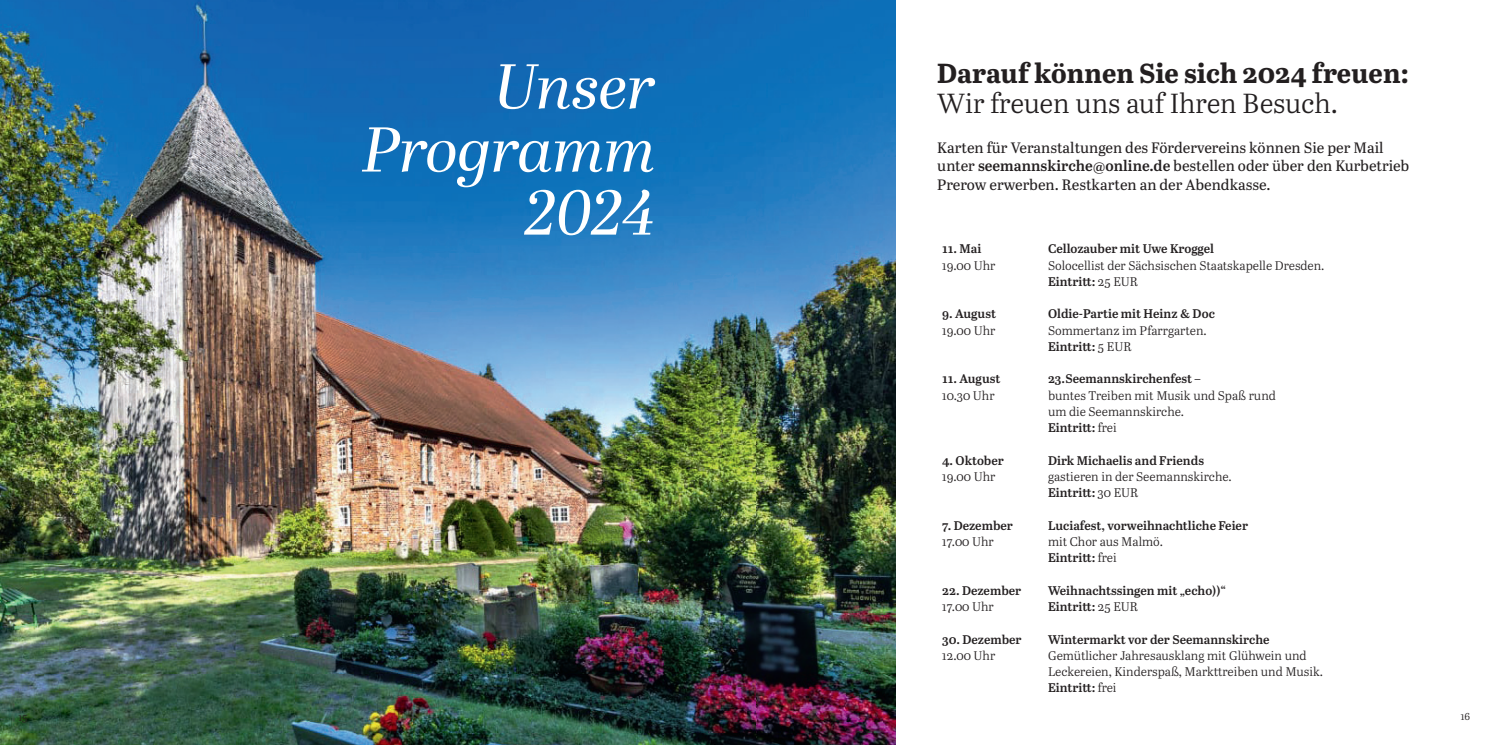
<style>
.page{position:relative;width:1489px;height:745px;background:#fff}
.page>*{position:absolute;margin:0;border:0;box-sizing:border-box;transform-origin:0 0}
.t1{font:italic 63px/63px "Abril Display";color:#fff;text-align:right}
.t2{font:700 27.5px/30px "Abril Text";color:#231f20}
.t3{font:15px/18.8px "Abril Text";color:#231f20}
.t4{font:12.5px/16.2px "Abril Text Lt";color:#231f20}
.t5{font:600 12.5px/16.2px "Abril Text";color:#231f20}
.t6{font:10.62px "Abril Text Lt";color:#231f20}
.s1{font-family:"Abril Text Lt";font-weight:400}
.s2{font-weight:600}
.s3{font-family:"Abril Text";font-weight:600}
</style>
<div class="page">
<img style="left:755px;top:0;width:140px;height:744px">
<img style="left:0;top:0;width:755px;height:744px">
<p class="t6" style="left:18px;top:709px;width:11px">15</p>
<p class="t1" style="left:362px;top:58px;width:295px">Unser<br>Programm<br>2024</p>
<p class="t2" style="left:937px;top:56px;width:473px">Darauf können Sie sich 2024 freuen:<br><span class="s1">Wir freuen uns auf Ihren Besuch.</span></p>
<p class="t3" style="left:937px;top:137px;width:473px">Karten für Veranstaltungen des Fördervereins können Sie per Mail unter <span class="s2">seemannskirche@online.de</span> bestellen oder über den Kurbetrieb<br>Prerow erwerben. Restkarten an der Abendkasse.</p>
<p class="t4" style="left:942px;top:240px;width:55px"><span class="s3">11. Mai<br></span>19.00 Uhr</p>
<p class="t4" style="left:1047px;top:240px;width:278px"><span class="s3">Cellozauber mit Uwe Kroggel<br></span>Solocellist der Sächsischen Staatskapelle Dresden.<br><span class="s3">Eintritt:</span> 25 EUR</p>
<p class="t5" style="left:942px;top:305px;width:55px">9. August<br><span class="s1">19.00 Uhr</span></p>
<p class="t5" style="left:1047px;top:305px;width:168px">Oldie-Partie mit Heinz &amp; Doc<br><span class="s1">Sommertanz im Pfarrgarten.<br></span>Eintritt: <span class="s1">5 EUR</span></p>
<p class="t5" style="left:942px;top:370px;width:60px">11. August<br><span class="s1">10.30 Uhr</span></p>
<p class="t4" style="left:1047px;top:370px;width:229px"><span class="s3">23. Seemannskirchenfest –<br></span>buntes Treiben mit Musik und Spaß rund um die Seemannskirche.<br><span class="s3">Eintritt:</span> frei</p>
<p class="t5" style="left:942px;top:451px;width:63px">4. Oktober<br><span class="s1">19.00 Uhr</span></p>
<p class="t4" style="left:1047px;top:451px;width:185px"><span class="s3">Dirk Michaelis and Friends </span>gastieren in der Seemannskirche.<br><span class="s3">Eintritt:</span> 30 EUR</p>
<p class="t5" style="left:942px;top:516px;width:72px">7. Dezember<br><span class="s1">17.00 Uhr</span></p>
<p class="t5" style="left:1047px;top:516px;width:201px">Luciafest, vorweihnachtliche Feier <span class="s1">mit Chor aus Malmö.<br></span>Eintritt: <span class="s1">frei</span></p>
<p class="t5" style="left:942px;top:581px;width:81px">22. Dezember<br><span class="s1">17.00 Uhr</span></p>
<p class="t5" style="left:1047px;top:581px;width:179px">Weihnachtssingen mit „echo))“<br>Eintritt: <span class="s1">25 EUR</span></p>
<p class="t5" style="left:942px;top:630px;width:81px">30. Dezember<br><span class="s1">12.00 Uhr</span></p>
<p class="t4" style="left:1047px;top:630px;width:276px"><span class="s3">Wintermarkt vor der Seemannskirche </span>Gemütlicher Jahresausklang mit Glühwein und Leckereien, Kinderspaß, Markttreiben und Musik.<br><span class="s3">Eintritt:</span> frei</p>
<p class="t6" style="left:1460px;top:708px;width:11px">16</p>
</div>
